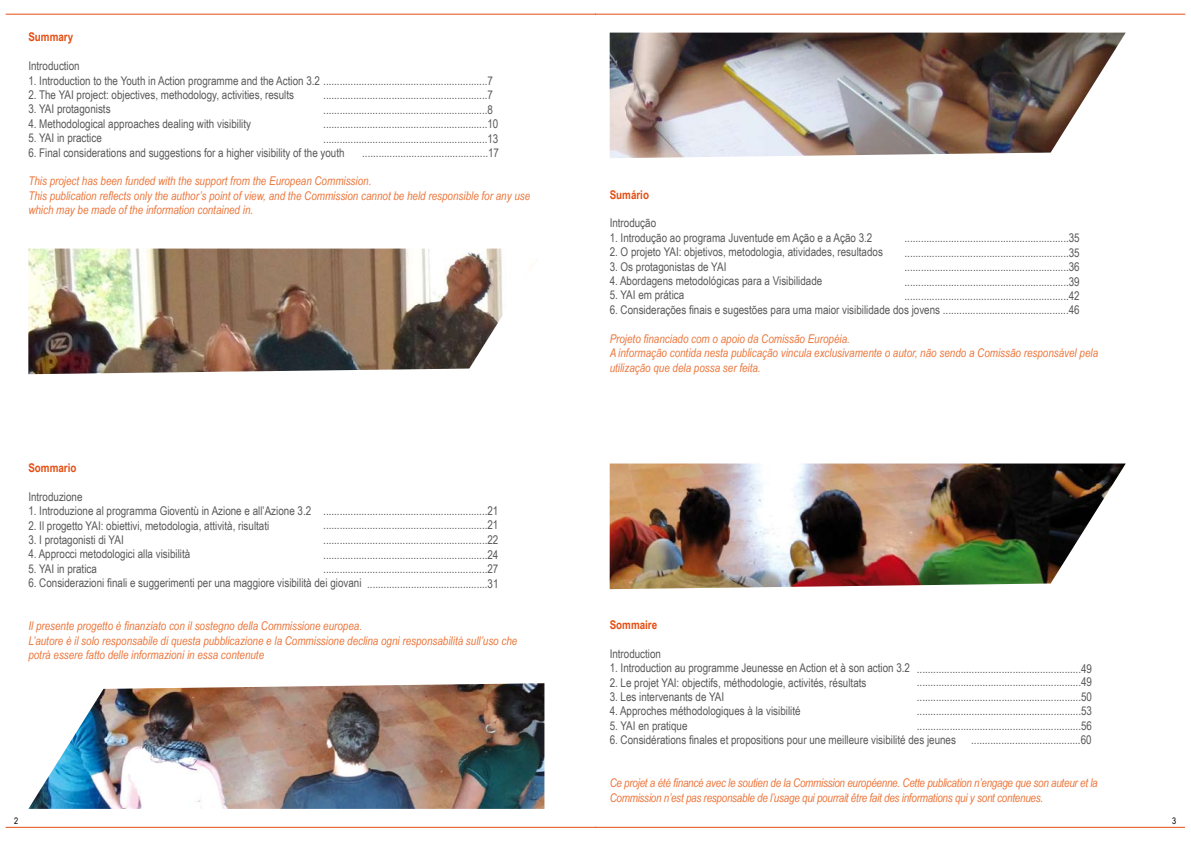
<style>
.page{position:relative;width:1191px;height:842px;background:#fff}
.page>*{position:absolute;margin:0;border:0;box-sizing:border-box;transform-origin:0 0}
.t1{font:12px/14.4px "Arial Narrow";color:#58585a;text-align:justify}
.t2{font:italic 12px/14.4px "Arial Narrow";color:#eb763b}
.t3{font:italic 12px/14.4px "Arial Narrow";letter-spacing:-.02em;color:#eb763b}
.t4{font:700 12px "Arial Narrow";color:#e54e13}
</style>
<div class="page">
<hr style="left:6px;top:14px;width:589px;height:1px;background:#e54e13">
<hr style="left:6px;top:827px;width:589px;height:1px;background:#e54e13">
<hr style="left:595px;top:14px;width:590px;height:1px;background:#e54e13">
<hr style="left:595px;top:827px;width:590px;height:1px;background:#e54e13">
<img style="left:28px;top:249px;width:509px;height:125px">
<img style="left:609px;top:33px;width:516px;height:125px">
<img style="left:28px;top:683px;width:516px;height:126px">
<img style="left:609px;top:463px;width:516px;height:126px">
<p class="t4" style="left:28px;top:28px;width:46px">Summary</p>
<p class="t1" style="left:28px;top:58px;width:53px">Introduction</p>
<p class="t1" style="left:28px;top:73px;width:466px">1. Introduction to the Youth in Action programme and the Action 3.2 ............................................................7</p>
<p class="t1" style="left:28px;top:87px;width:267px">2. The YAI project: objectives, methodology, activities, results</p>
<p class="t1" style="left:28px;top:101px;width:84px">3. YAI protagonists</p>
<p class="t1" style="left:28px;top:116px;width:224px">4. Methodological approaches dealing with visibility</p>
<p class="t1" style="left:28px;top:130px;width:75px">5. YAI in practice</p>
<p class="t1" style="left:28px;top:145px;width:318px">6. Final considerations and suggestions for a higher visibility of the youth</p>
<p class="t2" style="left:28px;top:174px;width:503px">This project has been funded with the support from the European Commission.<br>This publication reflects only the author’s point of view, and the Commission cannot be held responsible for any use which may be made of the information contained in.</p>
<p class="t1" style="left:323px;top:87px;width:171px">............................................................7</p>
<p class="t1" style="left:323px;top:102px;width:171px">............................................................8</p>
<p class="t1" style="left:323px;top:116px;width:177px">............................................................10</p>
<p class="t1" style="left:323px;top:131px;width:177px">............................................................13</p>
<p class="t1" style="left:362px;top:145px;width:138px">..............................................17</p>
<p class="t4" style="left:28px;top:459px;width:50px">Sommario</p>
<p class="t1" style="left:28px;top:489px;width:56px">Introduzione</p>
<p class="t1" style="left:28px;top:503px;width:284px">1. Introduzione al programma Gioventù in Azione e all’Azione 3.2</p>
<p class="t1" style="left:28px;top:518px;width:242px">2. Il progetto YAI: obiettivi, metodologia, attività, risultati</p>
<p class="t1" style="left:28px;top:532px;width:97px">3. I protagonisti di YAI</p>
<p class="t1" style="left:28px;top:546px;width:163px">4. Approcci metodologici alla visibilità</p>
<p class="t1" style="left:28px;top:561px;width:70px">5. YAI in pratica</p>
<p class="t1" style="left:28px;top:575px;width:335px">6. Considerazioni finali e suggerimenti per una maggiore visibilità dei giovani</p>
<p class="t2" style="left:28px;top:619px;width:490px">Il presente progetto è finanziato con il sostegno della Commissione europea.<br>L’autore è il solo responsabile di questa pubblicazione e la Commissione declina ogni responsabilità sull’uso che potrà essere fatto delle informazioni in essa contenute</p>
<p class="t1" style="left:323px;top:504px;width:177px;text-align:right">............................................................21 ............................................................21 ............................................................22 ............................................................24 ............................................................27 ............................................31</p>
<p class="t4" style="left:609px;top:185px;width:41px">Sumário</p>
<p class="t1" style="left:609px;top:216px;width:48px">Introdução</p>
<p class="t1" style="left:609px;top:230px;width:264px">1. Introdução ao programa Juventude em Ação e a Ação 3.2</p>
<p class="t1" style="left:609px;top:244px;width:275px">2. O projeto YAI: objetivos, metodologia, atividades, resultados</p>
<p class="t1" style="left:609px;top:259px;width:118px">3. Os protagonistas de YAI</p>
<p class="t1" style="left:609px;top:273px;width:214px">4. Abordagens metodológicas para a Visibilidade</p>
<p class="t1" style="left:609px;top:288px;width:76px">5. YAI em prática</p>
<p class="t1" style="left:609px;top:302px;width:471px">6. Considerações finais e sugestões para uma maior visibilidade dos jovens ..............................................46</p>
<p class="t2" style="left:609px;top:331px;width:490px">Projeto financiado com o apoio da Comissão Européia.<br>A informação contida nesta publicação vincula exclusivamente o autor, não sendo a Comissão responsável pela utilização que dela possa ser feita.</p>
<p class="t1" style="left:904px;top:230px;width:177px">............................................................35 ............................................................35 ............................................................36 ............................................................39 ............................................................42</p>
<p class="t4" style="left:609px;top:616px;width:49px">Sommaire</p>
<p class="t1" style="left:609px;top:646px;width:53px">Introduction</p>
<p class="t1" style="left:609px;top:660px;width:302px">1. Introduction au programme Jeunesse en Action et à son action 3.2</p>
<p class="t1" style="left:609px;top:675px;width:258px">2. Le projet YAI: objectifs, méthodologie, activités, résultats</p>
<p class="t1" style="left:609px;top:689px;width:116px">3. Les intervenants de YAI</p>
<p class="t1" style="left:609px;top:703px;width:192px">4. Approches méthodologiques à la visibilité</p>
<p class="t1" style="left:609px;top:718px;width:79px">5. YAI en pratique</p>
<p class="t1" style="left:609px;top:732px;width:348px">6. Considérations finales et propositions pour une meilleure visibilité des jeunes</p>
<p class="t3" style="left:609px;top:776px;width:489px">Ce projet a été financé avec le soutien de la Commission européenne. Cette publication n’engage que son auteur et la<br>Commission n’est pas responsable de l’usage qui pourrait être fait des informations qui y sont contenues.</p>
<p class="t1" style="left:917px;top:661px;width:177px">............................................................49 ............................................................49 ............................................................50</p>
<p class="t1" style="left:917px;top:703px;width:177px;line-height:15.2px">............................................................53 ............................................................56</p>
<p class="t1" style="left:971px;top:732px;width:122px">........................................60</p>
</div>
